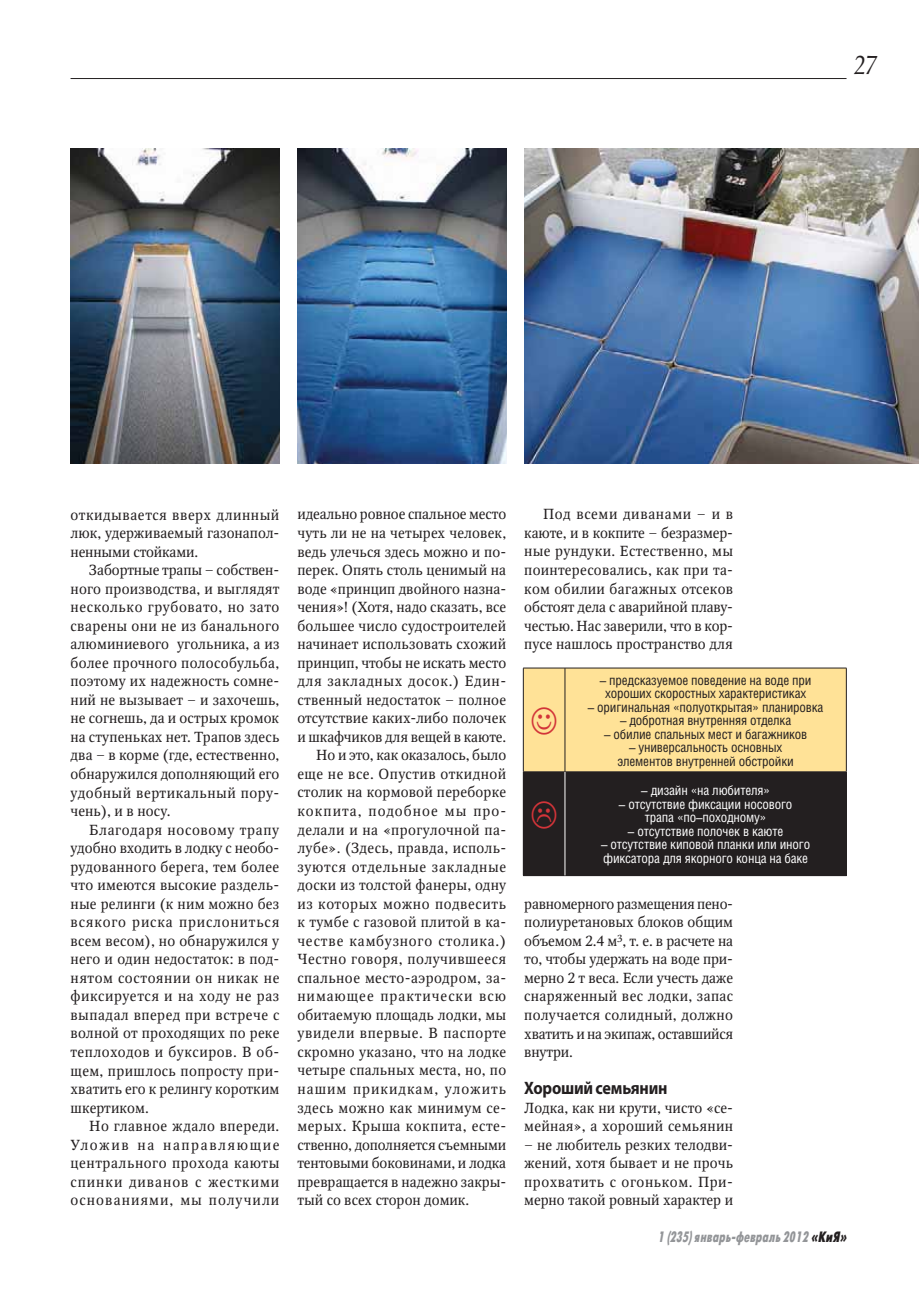
<style>
.page{position:relative;width:919px;height:1289px;background:#fff}
.page>*{position:absolute;margin:0;border:0;box-sizing:border-box;transform-origin:0 0}
.t1{font:italic 27px "Palatino Linotype";color:#231f20;scale:.9 1}
.t2{font:700 18px "Myriad Pro";letter-spacing:-.015em;color:#231f20;scale:.9 1}
.t3{font:italic 15px "Futuris X Cond C";color:#939598;scale:.9 1}
.t4{font:14.55px/18.5px "Octava C";letter-spacing:.01em;color:#231f20;text-align:justify}
.t5{font:14.55px "Octava C";letter-spacing:.03em;color:#231f20}
.t6{font:14.55px "Octava C";letter-spacing:.04em;color:#231f20}
.t7{font:14.55px "Octava C";letter-spacing:-.01em;color:#231f20}
.t8{font:14.55px "Octava C";letter-spacing:.035em;color:#231f20}
.t9{font:14.55px "Octava C";letter-spacing:.065em;color:#231f20}
.t10{font:14.55px "Octava C";letter-spacing:.055em;color:#231f20}
.t11{font:14.55px "Octava C";letter-spacing:.045em;color:#231f20}
.t12{font:14.55px "Octava C";letter-spacing:.07em;color:#231f20}
.t13{font:13.5px/13.5px "Helios Cond";letter-spacing:-.01em;color:#231f20;text-align:center}
.t14{font:13.5px/13.5px "Helios Cond";letter-spacing:-.01em;color:#fff;text-align:center}
.s1{color:#231f20}
</style>
<div class="page">
<hr style="left:70px;top:78px;width:776px;height:1px;background:#231f20">
<img style="left:524px;top:149px;width:394px;height:315px">
<img style="left:70px;top:149px;width:209px;height:315px">
<img style="left:297px;top:149px;width:209px;height:315px">
<div style="left:523px;top:771px;width:323px;height:104px;background:#231f20"></div>
<hr style="left:846px;top:772px;width:1px;height:103px;background:#231f20">
<hr style="left:523px;top:875px;width:323px;height:1px;background:#231f20">
<hr style="left:523px;top:667px;width:42px;height:1px;background:#231f20">
<hr style="left:565px;top:667px;width:281px;height:1px;background:#231f20">
<hr style="left:846px;top:668px;width:1px;height:103px;background:#231f20">
<hr style="left:564px;top:772px;width:1px;height:103px;background:#fff">
<div style="left:523px;top:668px;width:323px;height:103px;background:#ffe297"></div>
<h1 class="t1" style="left:854px;top:49px;width:28px">27</h1>
<p class="t4" style="left:70px;top:505px;width:210px">откидывается вверх длинный люк, удерживаемый газонапол&shy;ненными стойками.</p>
<p class="t4" style="left:71px;top:561px;width:210px;text-indent:19px">Забортные трапы – собствен&shy;ного производства, и выглядят несколько грубовато, но зато сварены они не из банального алюминиевого угольника, а из более прочного полособульба, поэтому их надежность сомне&shy;ний не вызывает – и захочешь, не согнешь, да и острых кромок на ступеньках нет. Трапов здесь два – в корме (где, естественно, обнаружился дополняющий его удобный вертикальный пору&shy;чень), и в носу.</p>
<p class="t4" style="left:70px;top:820px;width:210px;text-indent:19px">Благодаря носовому трапу удобно входить в лодку с необо&shy;рудованного берега, тем более что имеются высокие раздель&shy;ные релинги (к ним можно без всякого риска прислониться всем весом), но обнаружился у него и один недостаток: в под&shy;нятом состоянии он никак не фиксируется и на ходу не раз выпадал вперед при встрече с волной от проходящих по реке теплоходов и буксиров. В об&shy;щем, пришлось попросту при&shy;хватить его к релингу коротким шкертиком.</p>
<p class="t4" style="left:70px;top:1116px;width:210px;text-indent:19px">Но главное ждало впереди.<br>Уложив на направляющие центрального прохода каюты спинки диванов с жесткими основаниями, мы получили</p>
<p class="t7" style="left:297px;top:506px;width:210px">идеально ровное спальное место</p>
<p class="t4" style="left:297px;top:523px;width:210px">чуть ли не на четырех человек,</p>
<p class="t4" style="left:297px;top:542px;width:210px">ведь улечься здесь можно и по-</p>
<p class="t4" style="left:297px;top:561px;width:210px">перек. Опять столь ценимый на</p>
<p class="t4" style="left:297px;top:579px;width:210px">воде «принцип двойного назна-</p>
<p class="t4" style="left:297px;top:598px;width:210px">чения»! (Хотя, надо сказать, все</p>
<p class="t4" style="left:297px;top:616px;width:210px">большее число судостроителей</p>
<p class="t4" style="left:297px;top:635px;width:210px">начинает использовать схожий</p>
<p class="t4" style="left:297px;top:653px;width:210px">принцип, чтобы не искать место</p>
<p class="t11" style="left:297px;top:672px;width:210px">для закладных досок.) Един-</p>
<p class="t4" style="left:297px;top:690px;width:210px">ственный недостаток – полное</p>
<p class="t4" style="left:297px;top:709px;width:210px">отсутствие каких-либо полочек</p>
<p class="t4" style="left:297px;top:727px;width:210px">и шкафчиков для вещей в каюте.</p>
<p class="t4" style="left:316px;top:746px;width:191px">Но и это, как оказалось, было</p>
<p class="t5" style="left:297px;top:765px;width:210px">еще не все. Опустив откидной</p>
<p class="t4" style="left:297px;top:783px;width:210px">столик на кормовой переборке</p>
<p class="t12" style="left:297px;top:802px;width:210px">кокпита, подобное мы про-</p>
<p class="t4" style="left:297px;top:820px;width:210px">делали и на «прогулочной па-</p>
<p class="t4" style="left:297px;top:838px;width:210px">лубе». (Здесь, правда, исполь-</p>
<p class="t6" style="left:297px;top:858px;width:210px">зуются отдельные закладные</p>
<p class="t4" style="left:297px;top:875px;width:210px">доски из толстой фанеры, одну</p>
<p class="t6" style="left:297px;top:895px;width:210px">из которых можно подвесить</p>
<p class="t4" style="left:297px;top:912px;width:210px">к тумбе с газовой плитой в ка-</p>
<p class="t10" style="left:297px;top:932px;width:210px">честве камбузного столика.)</p>
<p class="t8" style="left:297px;top:950px;width:210px">Честно говоря, получившееся</p>
<p class="t5" style="left:297px;top:969px;width:210px">спальное место-аэродром, за-</p>
<p class="t9" style="left:297px;top:987px;width:210px">нимающее практически всю</p>
<p class="t4" style="left:297px;top:1005px;width:210px">обитаемую площадь лодки, мы</p>
<p class="t6" style="left:297px;top:1024px;width:210px">увидели впервые. В паспорте</p>
<p class="t4" style="left:297px;top:1042px;width:210px">скромно указано, что на лодке</p>
<p class="t4" style="left:297px;top:1061px;width:210px">четыре спальных места, но, по</p>
<p class="t9" style="left:297px;top:1080px;width:210px">нашим прикидкам, уложить</p>
<p class="t5" style="left:297px;top:1098px;width:210px">здесь можно как минимум се-</p>
<p class="t8" style="left:297px;top:1117px;width:210px">мерых. Крыша кокпита, есте-</p>
<p class="t7" style="left:297px;top:1135px;width:210px">ственно, дополняется съемными</p>
<p class="t4" style="left:297px;top:1153px;width:210px">тентовыми боковинами, и лодка</p>
<p class="t4" style="left:297px;top:1172px;width:210px">превращается в надежно закры-</p>
<p class="t4" style="left:297px;top:1190px;width:173px">тый со всех сторон домик.</p>
<p class="t4" style="left:524px;top:505px;width:210px;text-indent:19px">Под всеми диванами – и в каюте, и в кокпите – безразмер&shy;ные рундуки. Естественно, мы поинтересовались, как при та&shy;ком обилии багажных отсеков обстоят дела с аварийной плаву&shy;честью. Нас заверили, что в кор&shy;пусе нашлось пространство для</p>
<p class="t13" style="left:599px;top:673px;width:213px">– предсказуемое поведение на воде при хороших скоростных характеристиках</p>
<p class="t13" style="left:587px;top:700px;width:237px">– оригинальная «полуоткрытая» планировка</p>
<p class="t13" style="left:620px;top:713px;width:173px">– добротная внутренняя отделка</p>
<p class="t13" style="left:604px;top:727px;width:204px">– обилие спальных мест и багажников</p>
<p class="t13" style="left:617px;top:740px;width:178px">– универсальность основных элементов внутренней обстройки</p>
<p class="t14" style="left:641px;top:783px;width:130px">– дизайн «на любителя»</p>
<p class="t14" style="left:619px;top:797px;width:175px">– отсутствие фиксации носового трапа «по–походному»</p>
<p class="t14" style="left:628px;top:824px;width:157px">– отсутствие полочек в каюте</p>
<p class="t14" style="left:601px;top:837px;width:211px;text-align:left">– отсутствие киповой планки или иного фиксатора для якорного конца на баке</p>
<p class="t4" style="left:524px;top:894px;width:210px">равномерного размещения пено&shy;полиуретановых блоков общим объемом 2.4 м<sup>3</sup>, т. е. в расчете на то, чтобы удержать на воде при&shy;мерно 2 т веса. Если учесть даже снаряженный вес лодки, запас получается солидный, должно хватить и на экипаж, оставшийся внутри.</p>
<p class="t2" style="left:524px;top:1077px;width:161px">Хороший семьянин</p>
<p class="t4" style="left:524px;top:1098px;width:210px">Лодка, как ни крути, чисто «се&shy;мейная», а хороший семьянин</p>
<p class="t4" style="left:524px;top:1135px;width:210px">– не любитель резких телодви&shy;жений, хотя бывает и не прочь прохватить с огоньком. При&shy;мерно такой ровный характер и</p>
<p class="t3" style="left:657px;top:1228px;width:215px">1 (235)январь-февраль 2012 <span class="s1">«КиЯ»</span></p>
</div>
